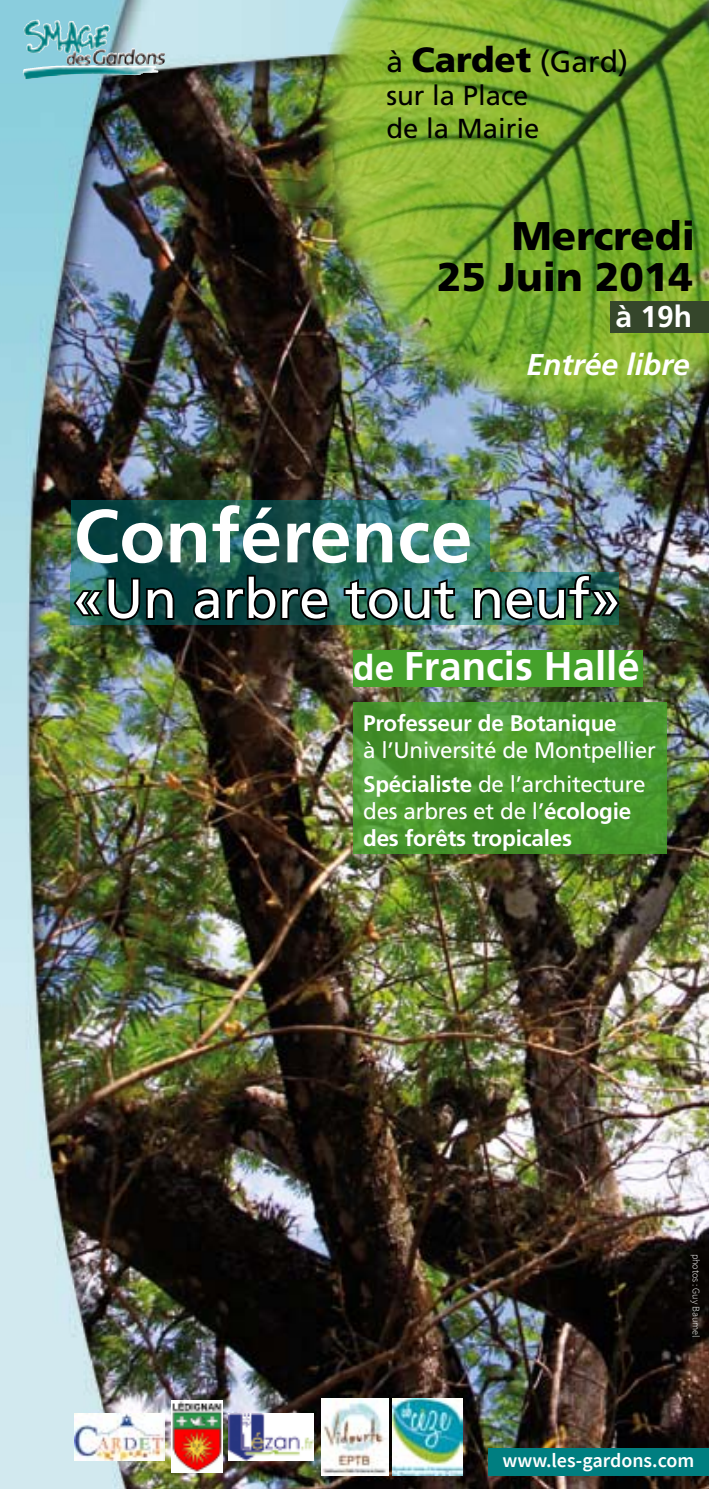
<style>
.page{position:relative;width:709px;height:1489px;background:#fff}
.page>*{position:absolute;margin:0;border:0;box-sizing:border-box;transform-origin:0 0}
.t1{font:700 75px "Frutiger";color:#fff}
.t2{font:55px "Frutiger";color:#fff}
.t3{font:900 40px/41px "Frutiger";color:#000;text-align:right}
.t4{font:700 40px "Frutiger";color:#fff}
.t5{font:30px "Frutiger";color:#000}
.t6{font:italic 700 30px "Frutiger";color:#fff}
.t7{font:700 30px "Frutiger";color:#fff}
.t8{font:27.5px/33px "Frutiger";color:#000}
.t9{font:700 22.5px/27px "Frutiger";letter-spacing:-.01em;color:#fff}
.t10{font:22.5px/34px "Frutiger";letter-spacing:-.01em;color:#fff}
.t11{font:600 20px "Source Sans Pro";color:#fff}
.t12{font:300 10px "Source Sans Pro";color:#fff}
.s1{font-weight:900;font-size:35px}
.s2{font-size:35px}
.s3{font-weight:700}
.s4{font-weight:400}
</style>
<div class="page">
<img style="left:651px;top:413px;width:58px;height:1075px">
<img style="left:0;top:0;width:651px;height:1488px">
<img style="left:24px;top:20px;width:25px;height:33px">
<img style="left:295px;top:0;width:414px;height:413px">
<svg style="left:71px;top:500px;width:418px;height:71px;background:#226156"></svg>
<div style="left:353px;top:650px;width:290px;height:36px;background:#45a12b"></div>
<img style="left:392px;top:1398px;width:71px;height:76px">
<img style="left:321px;top:1398px;width:67px;height:76px">
<img style="left:228px;top:1412px;width:86px;height:48px">
<img style="left:171px;top:1400px;width:51px;height:72px">
<img style="left:74px;top:1412px;width:90px;height:48px">
<div style="left:488px;top:1447px;width:221px;height:28px;background:#007e80"></div>
<svg style="left:353px;top:702px;width:313px;height:151px;background:#49962f"></svg>
<svg style="left:71px;top:572px;width:548px;height:53px;background:#286960"></svg>
<svg style="left:71px;top:575px;width:105px;height:47px;background:#113b36"></svg>
<svg style="left:191px;top:573px;width:140px;height:49px;background:#0a2c2a"></svg>
<svg style="left:342px;top:576px;width:115px;height:46px;background:#1f4b44"></svg>
<img style="left:471px;top:572px;width:151px;height:50px">
<div style="left:611px;top:302px;width:98px;height:31px;background:#35462b"></div>
<h3 class="t5" style="left:386px;top:44px;width:243px">à <span class="s1">Cardet</span> (Gard)</h3>
<p class="t8" style="left:386px;top:79px;width:154px">sur la Place de la Mairie</p>
<h3 class="t3" style="left:437px;top:215px;width:259px">Mercredi<br>25 Juin 2014</h3>
<h1 class="t1" style="left:74px;top:492px;width:400px">Conférence</h1>
<h3 class="t7" style="left:615px;top:299px;width:78px">à 19h</h3>
<h3 class="t6" style="left:526px;top:347px;width:165px">Entrée libre</h3>
<h2 class="t2" style="left:73px;top:566px;width:549px">«Un arbre tout neuf»</h2>
<h3 class="t4" style="left:353px;top:642px;width:288px"><span class="s2">de</span> Francis Hallé</h3>
<p class="t9" style="left:363px;top:709px;width:255px">Professeur de Botanique</p>
<p class="t10" style="left:363px;top:733px;width:294px">à l’Université de Montpellier<br><span class="s3">Spécialiste</span> de l’architecture</p>
<p class="t9" style="left:363px;top:797px;width:269px"><span class="s4">des arbres et de l’</span>écologie des forêts tropicales</p>
<p class="t12" style="left:702px;top:1253px;width:85px;rotate:90deg">photos : Guy Baumel</p>
<p class="t11" style="left:502px;top:1447px;width:193px">www.les-gardons.com</p>
</div>
